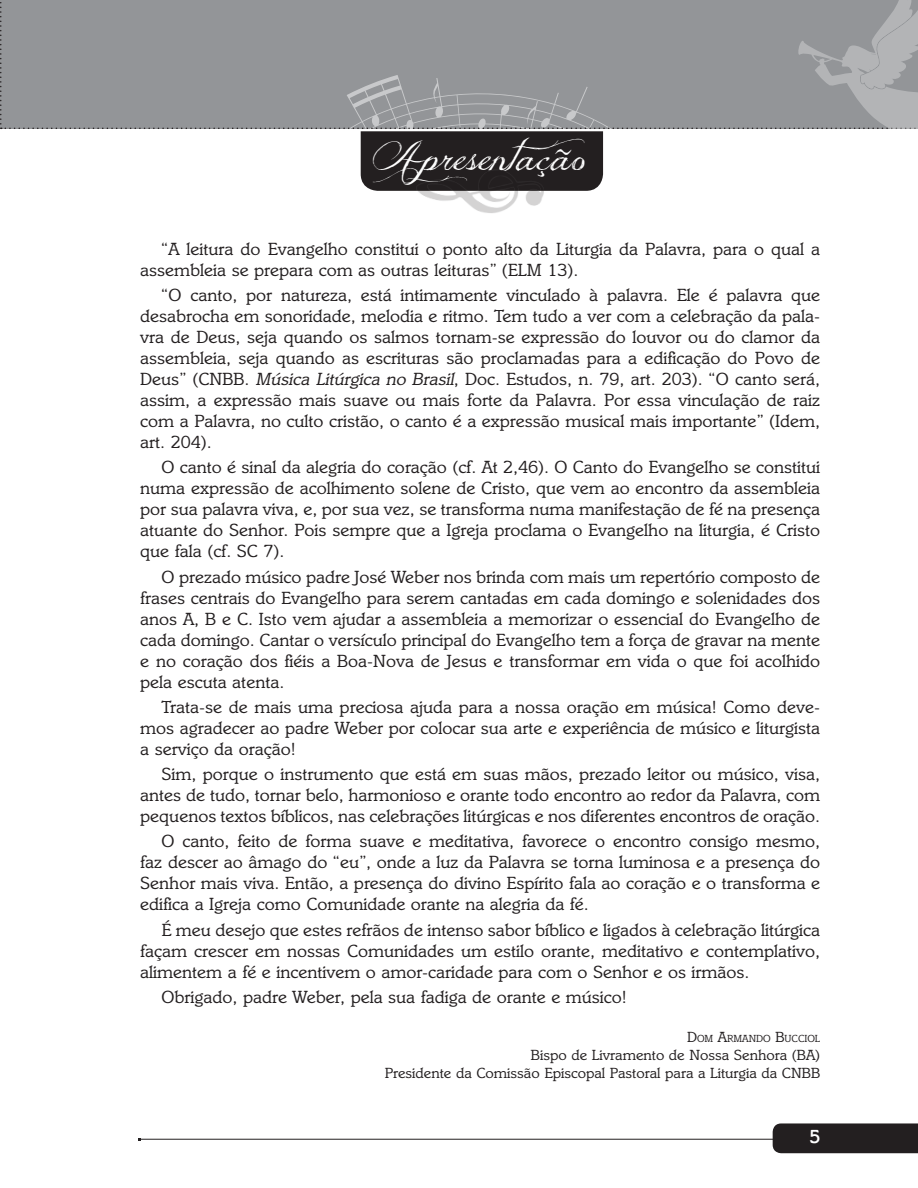
<style>
.page{position:relative;width:918px;height:1188px;background:#fff}
.page>*{position:absolute;margin:0;border:0;box-sizing:border-box;transform-origin:0 0}
.t1{font:37.5px "Jellyka Delicious Cake";letter-spacing:.02em;color:#fff}
.t2{font:500 19.5px "Italia LT";color:#fff}
.t3{font:18px/21px "Italia Std";color:#231f20;text-align:justify}
.t4{font:15px/18px "Italia Std";color:#231f20;text-align:right}
.t5{font:10.5px "Italia Std";color:#231f20}
.s1{font-style:italic}
.s2{font-size:15px}
</style>
<div class="page">
<svg style="left:0;top:0;width:918px;height:191px"></svg>
<hr style="left:140px;top:1139px;width:671px;height:1px;background:#231f20">
<div style="left:773px;top:1123px;width:145px;height:30px;background:#231f20"></div>
<img style="left:411px;top:158px;width:138px;height:55px">
<h1 class="t1" style="left:373px;top:132px;width:221px">Apresentação</h1>
<p class="t3" style="left:140px;top:238px;width:681px;text-indent:21px">“A leitura do Evangelho constitui o ponto alto da Liturgia da Palavra, para o qual a assembleia se prepara com as outras leituras” (ELM 13).</p>
<p class="t3" style="left:140px;top:285px;width:681px;text-indent:21px">“O canto, por natureza, está intimamente vinculado à palavra. Ele é palavra que desabrocha em sonoridade, melodia e ritmo. Tem tudo a ver com a celebração da pala&shy;vra de Deus, seja quando os salmos tornam-se expressão do louvor ou do clamor da assembleia, seja quando as escrituras são proclamadas para a edificação do Povo de Deus” (CNBB. <span class="s1">Música Litúrgica no Brasil</span>, Doc. Estudos, n. 79, art. 203). “O canto será, assim, a expressão mais suave ou mais forte da Palavra. Por essa vinculação de raiz com a Palavra, no culto cristão, o canto é a expressão musical mais importante” (Idem, art. 204).</p>
<p class="t3" style="left:140px;top:457px;width:681px;text-indent:21px">O canto é sinal da alegria do coração (cf. At 2,46). O Canto do Evangelho se constitui numa expressão de acolhimento solene de Cristo, que vem ao encontro da assembleia por sua palavra viva, e, por sua vez, se transforma numa manifestação de fé na presença atuante do Senhor. Pois sempre que a Igreja proclama o Evangelho na liturgia, é Cristo que fala (cf. SC 7).</p>
<p class="t3" style="left:140px;top:566px;width:681px;text-indent:21px">O prezado músico padre José Weber nos brinda com mais um repertório composto de frases centrais do Evangelho para serem cantadas em cada domingo e solenidades dos anos A, B e C. Isto vem ajudar a assembleia a memorizar o essencial do Evangelho de cada domingo. Cantar o versículo principal do Evangelho tem a força de gravar na mente e no coração dos fiéis a Boa-Nova de Jesus e transformar em vida o que foi acolhido pela escuta atenta.</p>
<p class="t3" style="left:140px;top:696px;width:681px;text-indent:21px">Trata-se de mais uma preciosa ajuda para a nossa oração em música! Como deve&shy;mos agradecer ao padre Weber por colocar sua arte e experiência de músico e liturgista a serviço da oração!</p>
<p class="t3" style="left:140px;top:764px;width:681px;text-indent:21px">Sim, porque o instrumento que está em suas mãos, prezado leitor ou músico, visa, antes de tudo, tornar belo, harmonioso e orante todo encontro ao redor da Palavra, com pequenos textos bíblicos, nas celebrações litúrgicas e nos diferentes encontros de oração.</p>
<p class="t3" style="left:140px;top:831px;width:682px;text-indent:21px">O canto, feito de forma suave e meditativa, favorece o encontro consigo mesmo, faz descer ao âmago do “eu”, onde a luz da Palavra se torna luminosa e a presença do Senhor mais viva. Então, a presença do divino Espírito fala ao coração e o transforma e edifica a Igreja como Comunidade orante na alegria da fé.</p>
<p class="t3" style="left:140px;top:919px;width:681px;text-indent:21px">É meu desejo que estes refrãos de intenso sabor bíblico e ligados à celebração litúrgica façam crescer em nossas Comunidades um estilo orante, meditativo e contemplativo, alimentem a fé e incentivem o amor-caridade para com o Senhor e os irmãos.</p>
<p class="t3" style="left:162px;top:986px;width:467px">Obrigado, padre Weber, pela sua fadiga de orante e músico!</p>
<p class="t5" style="left:687px;top:1032px;width:135px"><span class="s2">D</span>OM <span class="s2">A</span>RMANDO <span class="s2">B</span>UCCIOL</p>
<p class="t4" style="left:385px;top:1046px;width:437px">Bispo de Livramento de Nossa Senhora (BA)<br>Presidente da Comissão Episcopal Pastoral para a Liturgia da CNBB</p>
<p class="t2" style="left:809px;top:1125px;width:12px">5</p>
</div>
